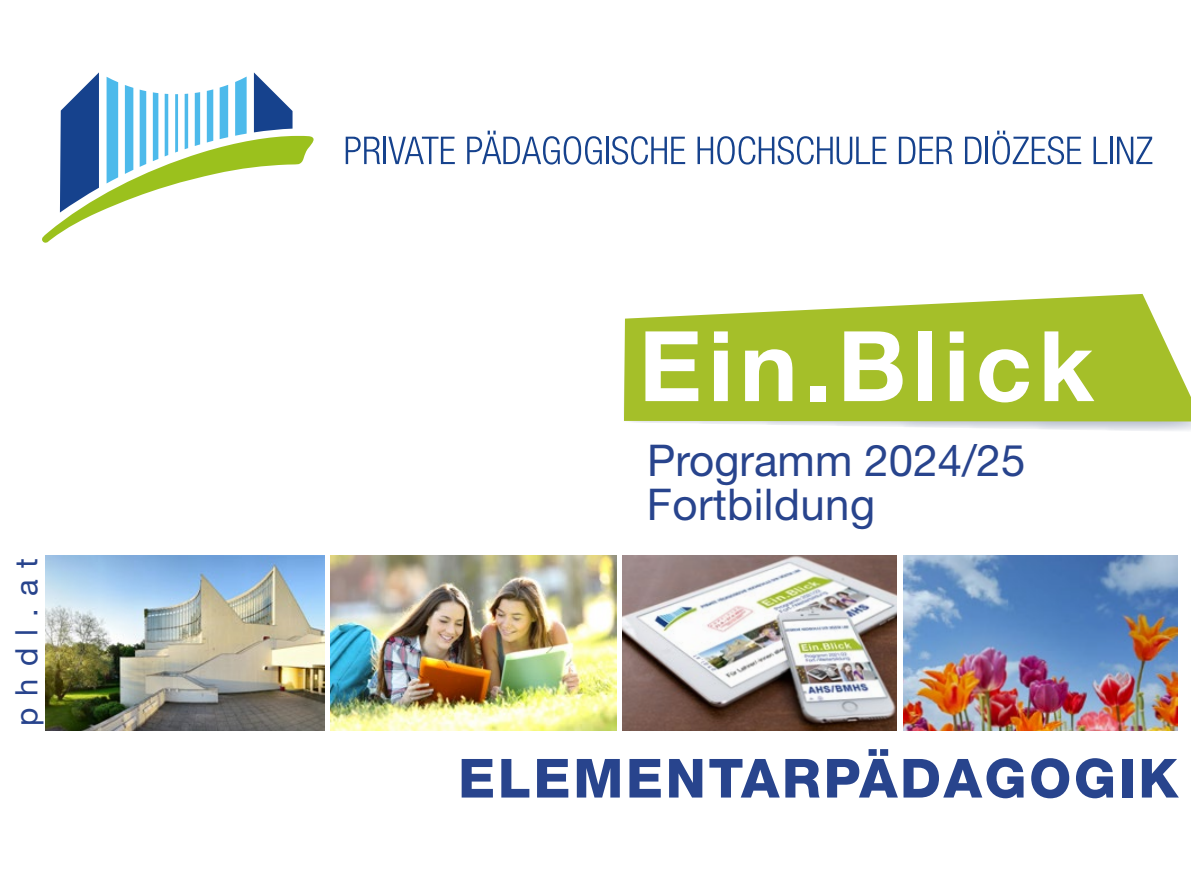
<style>
.page{position:relative;width:1191px;height:893px;background:#fff}
.page>*{position:absolute;margin:0;border:0;box-sizing:border-box;transform-origin:0 0}
.t1{font:700 97.5px "Helvetica Neue LT Std";letter-spacing:.065em;color:#fff}
.t2{font:800 54px "Helvetica Neue LT Std";letter-spacing:.05em;color:#28448d}
.t3{font:43.8px/43.7px "Helvetica Neue LT Std";color:#28448d}
.t4{font:30.9px "Helvetica Neue LT Std";letter-spacing:.39em;color:#28448d}
</style>
<div class="page">
<svg style="left:42px;top:72px;width:272px;height:171px"></svg>
<svg style="left:346px;top:137px;width:34px;height:27px"></svg>
<hr style="left:383px;top:137px;width:3px;height:27px;background:#16428d">
<svg style="left:388px;top:137px;width:67px;height:27px"></svg>
<svg style="left:467px;top:131px;width:135px;height:34px"></svg>
<hr style="left:606px;top:137px;width:2px;height:27px;background:#16428d">
<svg style="left:612px;top:136px;width:73px;height:29px"></svg>
<svg style="left:697px;top:136px;width:189px;height:29px"></svg>
<svg style="left:899px;top:137px;width:53px;height:27px"></svg>
<svg style="left:965px;top:137px;width:16px;height:27px"></svg>
<hr style="left:985px;top:137px;width:3px;height:27px;background:#16428d">
<svg style="left:992px;top:131px;width:89px;height:34px"></svg>
<svg style="left:1093px;top:137px;width:14px;height:27px"></svg>
<hr style="left:1110px;top:137px;width:2px;height:27px;background:#16428d">
<svg style="left:1117px;top:137px;width:35px;height:27px"></svg>
<svg style="left:629px;top:421px;width:562px;height:10px"></svg>
<svg style="left:624px;top:294px;width:567px;height:127px;background:#b0c643"></svg>
<img style="left:331px;top:555px;width:285px;height:175px">
<img style="left:46px;top:555px;width:278px;height:175px">
<img style="left:623px;top:555px;width:274px;height:175px">
<img style="left:903px;top:555px;width:274px;height:175px">
<p class="t4" style="left:8px;top:726px;width:170px;rotate:-90deg">phdl.at</p>
<h1 class="t1" style="left:638px;top:306px;width:457px">Ein.Blick</h1>
<p class="t3" style="left:647px;top:438px;width:380px">Programm 2024/25<br>Fortbildung</p>
<p class="t2" style="left:458px;top:746px;width:721px">ELEMENTARPÄDAGOGIK</p>
</div>
